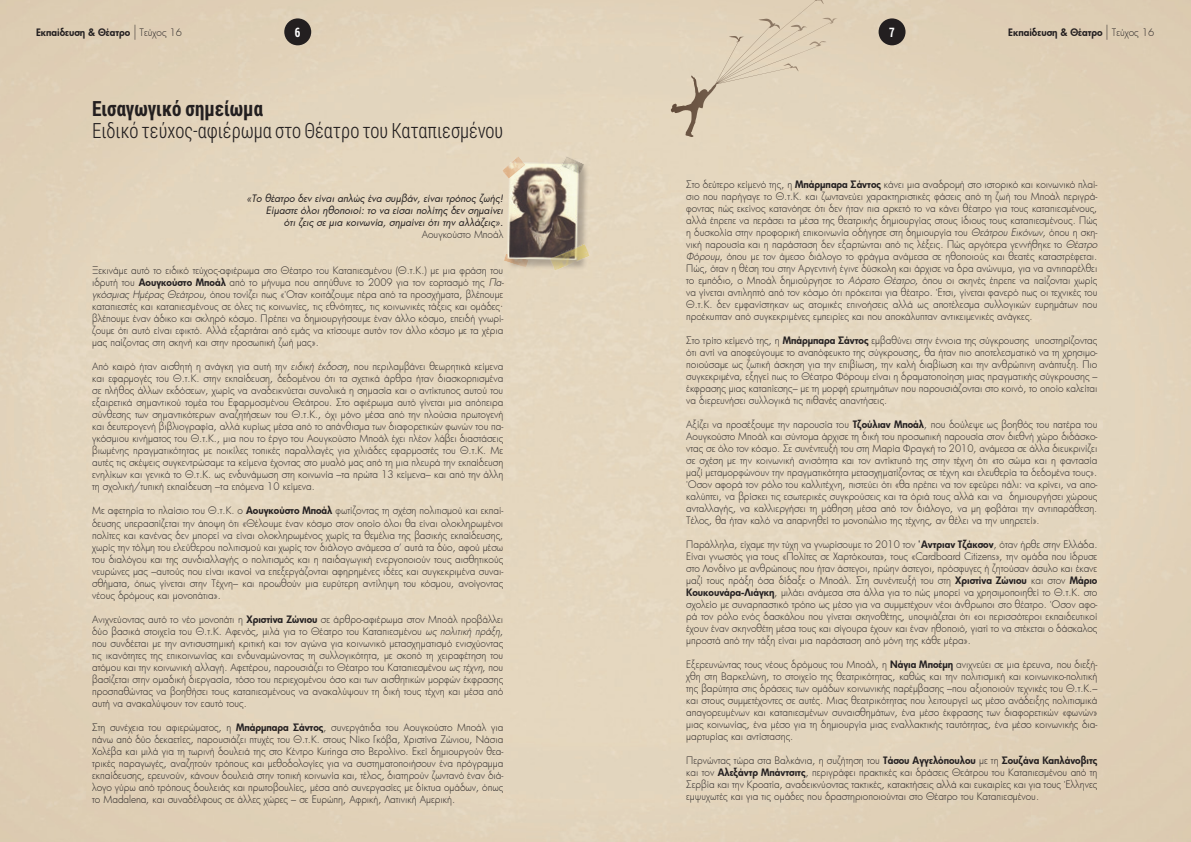
<style>
.page{position:relative;width:1191px;height:842px;background:#fff}
.page>*{position:absolute;margin:0;border:0;box-sizing:border-box;transform-origin:0 0}
.t1{font:300 21px "Roboto Condensed";color:#231f20;scale:.95 1}
.t2{font:700 21px "Roboto Condensed";color:#231f20;scale:.95 1}
.t3{font:700 13px "Roboto Condensed";color:#fff;scale:.9 1}
.t4{font:300 10px/12px "Futura";color:#231f20;text-align:justify}
.t5{font:italic 10px/12px "Futura";color:#231f20;text-align:right}
.t6{font:800 10px "Futura";color:#231f20}
.s1{font-weight:300;font-size:15px}
.s2{font-weight:300}
.s3{font-weight:800}
.s4{font-style:italic}
</style>
<div class="page">
<img style="left:0;top:0;width:1191px;height:842px">
<svg style="left:670px;top:0;width:167px;height:137px;background:#decfb7"></svg>
<img style="left:500px;top:249px;width:6px;height:19px">
<div style="left:506px;top:160px;width:83px;height:110px;background:#231f20;opacity:.28"></div>
<img style="left:505px;top:158px;width:76px;height:103px">
<img style="left:560px;top:155px;width:26px;height:23px">
<img style="left:497px;top:154px;width:28px;height:26px">
<img style="left:548px;top:242px;width:46px;height:31px">
<div style="left:284px;top:18px;width:27px;height:27px;background:#231f20;border-radius:50%"></div>
<div style="left:878px;top:18px;width:27px;height:27px;background:#231f20;border-radius:50%"></div>
<p class="t6" style="left:36px;top:26px;width:148px">Εκπαίδευση &amp; Θέατρο <span class="s1">|</span> <span class="s2">Τεύχος 16</span></p>
<h2 class="t3" style="left:295px;top:24px;width:8px">6</h2>
<h2 class="t3" style="left:889px;top:24px;width:8px">7</h2>
<p class="t6" style="left:1008px;top:26px;width:148px">Εκπαίδευση &amp; Θέατρο <span class="s1">|</span> <span class="s2">Τεύχος 16</span></p>
<h1 class="t2" style="left:92px;top:94px;width:181px">Εισαγωγικό σημείωμα</h1>
<h1 class="t1" style="left:92px;top:116px;width:434px">Ειδικό τεύχος-αφιέρωμα στο Θέατρο του Καταπιεσμένου</h1>
<p class="t5" style="left:246px;top:193px;width:258px">«Το θέατρο δεν είναι απλώς ένα συμβάν, είναι τρόπος ζωής!<br>Είμαστε όλοι ηθοποιοί: το να είσαι πολίτης δεν σημαίνει<br>ότι ζεις σε μια κοινωνία, σημαίνει ότι την αλλάζεις».</p>
<p class="t4" style="left:422px;top:229px;width:83px">Αουγκούστο Μποάλ</p>
<p class="t4" style="left:92px;top:265px;width:415px;text-align:left">Ξεκινάμε αυτό το ειδικό τεύχος-αφιέρωμα στο Θέατρο του Καταπιεσμένου (Θ.τ.Κ.) με μια φράση του ιδρυτή του <span class="s3">Αουγκούστο Μποάλ</span> από το μήνυμα που απηύθυνε το 2009 για τον εορτασμό της <span class="s4">Πα&shy;γκόσμιας Ημέρας Θεάτρου</span>, όπου τονίζει πως «Όταν κοιτάζουμε πέρα από τα προσχήματα, βλέπουμε καταπιεστές και καταπιεσμένους σε όλες τις κοινωνίες, τις εθνότητες, τις κοινωνικές τάξεις και ομάδες· βλέπουμε έναν άδικο και σκληρό κόσμο. Πρέπει να δημιουργήσουμε έναν άλλο κόσμο, επειδή γνωρί&shy;ζουμε ότι αυτό είναι εφικτό. Αλλά εξαρτάται από εμάς να κτίσουμε αυτόν τον άλλο κόσμο με τα χέρια μας παίζοντας στη σκηνή και στην προσωπική ζωή μας».</p>
<p class="t4" style="left:92px;top:361px;width:413px">Από καιρό ήταν αισθητή η ανάγκη για αυτή την <span class="s4">ειδική έκδοση</span>, που περιλαμβάνει θεωρητικά κείμενα και εφαρμογές του Θ.τ.Κ. στην εκπαίδευση, δεδομένου ότι τα σχετικά άρθρα ήταν διασκορπισμένα σε πλήθος άλλων εκδόσεων, χωρίς να αναδεικνύεται συνολικά η σημασία και ο αντίκτυπος αυτού του εξαιρετικά σημαντικού τομέα του Εφαρμοσμένου Θεάτρου. Στο αφιέρωμα αυτό γίνεται μια απόπειρα σύνθεσης των σημαντικότερων αναζητήσεων του Θ.τ.Κ., όχι μόνο μέσα από την πλούσια πρωτογενή και δευτερογενή βιβλιογραφία, αλλά κυρίως μέσα από το απάνθισμα των διαφορετικών φωνών του πα&shy;γκόσμιου κινήματος του Θ.τ.Κ., μια που το έργο του Αουγκούστο Μποάλ έχει πλέον λάβει διαστάσεις βιωμένης πραγματικότητας με ποικίλες τοπικές παραλλαγές για χιλιάδες εφαρμοστές του Θ.τ.Κ. Με αυτές τις σκέψεις συγκεντρώσαμε τα κείμενα έχοντας στο μυαλό μας από τη μια πλευρά την εκπαίδευση ενηλίκων και γενικά το Θ.τ.Κ. ως ενδυνάμωση στη κοινωνία –τα πρώτα 13 κείμενα– και από την άλλη τη σχολική/τυπική εκπαίδευση –τα επόμενα 10 κείμενα.</p>
<p class="t4" style="left:92px;top:505px;width:413px">Με αφετηρία το πλαίσιο του Θ.τ.Κ. ο <span class="s3">Αουγκούστο Μποάλ</span> φωτίζοντας τη σχέση πολιτισμού και εκπαί&shy;δευσης υπερασπίζεται την άποψη ότι «Θέλουμε έναν κόσμο στον οποίο όλοι θα είναι ολοκληρωμένοι πολίτες και κανένας δεν μπορεί να είναι ολοκληρωμένος χωρίς τα θεμέλια της βασικής εκπαίδευσης, χωρίς την τόλμη του ελεύθερου πολιτισμού και χωρίς τον διάλογο ανάμεσα σ’ αυτά τα δύο, αφού μέσω του διαλόγου και της συνδιαλλαγής ο πολιτισμός και η παιδαγωγική ενεργοποιούν τους αισθητικούς νευρώνες μας –αυτούς που είναι ικανοί να επεξεργάζονται αφηρημένες ιδέες και συγκεκριμένα συναι&shy;σθήματα, όπως γίνεται στην Τέχνη– και προωθούν μια ευρύτερη αντίληψη του κόσμου, ανοίγοντας νέους δρόμους και μονοπάτια».</p>
<p class="t4" style="left:92px;top:613px;width:413px">Ανιχνεύοντας αυτό το νέο μονοπάτι η <span class="s3">Χριστίνα Ζώνιου</span> σε άρθρο-αφιέρωμα στον Μποάλ προβάλλει δύο βασικά στοιχεία του Θ.τ.Κ. Αφενός, μιλά για το Θέατρο του Καταπιεσμένου <span class="s4">ως πολιτική πράξη</span>, που συνδέεται με την αντισυστημική κριτική και τον αγώνα για κοινωνικό μετασχηματισμό ενισχύοντας τις ικανότητες της επικοινωνίας και ενδυναμώνοντας τη συλλογικότητα, με σκοπό τη χειραφέτηση του ατόμου και την κοινωνική αλλαγή. Αφετέρου, παρουσιάζει το Θέατρο του Καταπιεσμένου <span class="s4">ως τέχνη</span>, που βασίζεται στην ομαδική διεργασία, τόσο του περιεχομένου όσο και των αισθητικών μορφών έκφρασης προσπαθώντας να βοηθήσει τους καταπιεσμένους να ανακαλύψουν τη δική τους τέχνη και μέσα από αυτή να ανακαλύψουν τον εαυτό τους.</p>
<p class="t4" style="left:92px;top:721px;width:413px">Στη συνέχεια του αφιερώματος, η <span class="s3">Μπάρμπαρα Σάντος</span>, συνεργάτιδα του Αoυγκούστο Μποάλ για πάνω από δύο δεκαετίες, παρουσιάζει πτυχές του Θ.τ.Κ. στους Νίκο Γκόβα, Χριστίνα Ζώνιου, Νάσια Χολέβα και μιλά για τη τωρινή δουλειά της στο Κέντρο Kuringa στο Βερολίνο. Εκεί δημιουργούν θεα&shy;τρικές παραγωγές, αναζητούν τρόπους και μεθοδολογίες για να συστηματοποιήσουν ένα πρόγραμμα εκπαίδευσης, ερευνούν, κάνουν δουλειά στην τοπική κοινωνία και, τέλος, διατηρούν ζωντανό έναν διά&shy;λογο γύρω από τρόπους δουλειάς και πρωτοβουλίες, μέσα από συνεργασίες με δίκτυα ομάδων, όπως το Madalena, και συναδέλφους σε άλλες χώρες – σε Ευρώπη, Αφρική, Λατινική Αμερική.</p>
<p class="t4" style="left:686px;top:178px;width:415px;text-align:left">Στο δεύτερο κείμενό της, η <span class="s3">Μπάρμπαρα Σάντος</span> κάνει μια αναδρομή στο ιστορικό και κοινωνικό πλαί&shy;σιο που παρήγαγε το Θ.τ.Κ. και ζωντανεύει χαρακτηριστικές φάσεις από τη ζωή του Μποάλ περιγρά&shy;φοντας πώς εκείνος κατανόησε ότι δεν ήταν πια αρκετό το να κάνει θέατρο για τους καταπιεσμένους, αλλά έπρεπε να περάσει τα μέσα της θεατρικής δημιουργίας στους ίδιους τους καταπιεσμένους. Πώς η δυσκολία στην προφορική επικοινωνία οδήγησε στη δημιουργία του <span class="s4">Θεάτρου Εικόνων</span>, όπου η σκη&shy;νική παρουσία και η παράσταση δεν εξαρτώνται από τις λέξεις. Πώς αργότερα γεννήθηκε το <span class="s4">Θέατρο Φόρουμ</span>, όπου με τον άμεσο διάλογο το φράγμα ανάμεσα σε ηθοποιούς και θεατές καταστρέφεται.<br>Πώς, όταν η θέση του στην Αργεντινή έγινε δύσκολη και άρχισε να δρα ανώνυμα, για να αντιπαρέλθει το εμπόδιο, ο Μποάλ δημιούργησε το <span class="s4">Αόρατο Θέατρο</span>, όπου οι σκηνές έπρεπε να παίζονται χωρίς να γίνεται αντιληπτό από τον κόσμο ότι πρόκειται για θέατρο. Έτσι, γίνεται φανερό πως οι τεχνικές του Θ.τ.Κ. δεν εμφανίστηκαν ως ατομικές επινοήσεις αλλά ως αποτέλεσμα συλλογικών ευρημάτων που προέκυπταν από συγκεκριμένες εμπειρίες και που αποκάλυπταν αντικειμενικές ανάγκες.</p>
<p class="t4" style="left:686px;top:334px;width:413px">Στο τρίτο κείμενό της, η <span class="s3">Μπάρμπαρα Σάντος</span> εμβαθύνει στην έννοια της σύγκρουσης υποστηρίζοντας ότι αντί να αποφεύγουμε το αναπόφευκτο της σύγκρουσης, θα ήταν πιο αποτελεσματικό να τη χρησιμο&shy;ποιούσαμε ως ζωτική άσκηση για την επιβίωση, την καλή διαβίωση και την ανθρώπινη ανάπτυξη. Πιο συγκεκριμένα, εξηγεί πως το Θέατρο Φόρουμ είναι η δραματοποίηση μιας πραγματικής σύγκρουσης – έκφρασης μιας καταπίεσης– με τη μορφή ερωτημάτων που παρουσιάζονται στο κοινό, το οποίο καλείται να διερευνήσει συλλογικά τις πιθανές απαντήσεις.</p>
<p class="t4" style="left:686px;top:418px;width:413px">Αξίζει να προσέξουμε την παρουσία του <span class="s3">Τζούλιαν Μποάλ</span>, που δούλεψε ως βοηθός του πατέρα του Αουγκούστο Μποάλ και σύντομα άρχισε τη δική του προσωπική παρουσία στον διεθνή χώρο διδάσκο&shy;ντας σε όλο τον κόσμο. Σε συνέντευξή του στη Μαρία Φραγκή το 2010, ανάμεσα σε άλλα διευκρινίζει σε σχέση με την κοινωνική ανισότητα και τον αντίκτυπό της στην τέχνη ότι «το σώμα και η φαντασία μαζί μεταμορφώνουν την πραγματικότητα μετασχηματίζοντας σε τέχνη και ελευθερία τα δεδομένα τους».<br>Όσον αφορά τον ρόλο του καλλιτέχνη, πιστεύει ότι «θα πρέπει να τον εφεύρει πάλι: να κρίνει, να απο&shy;καλύπτει, να βρίσκει τις εσωτερικές συγκρούσεις και τα όριά τους αλλά και να δημιουργήσει χώρους ανταλλαγής, να καλλιεργήσει τη μάθηση μέσα από τον διάλογο, να μη φοβάται την αντιπαράθεση.<br>Τέλος, θα ήταν καλό να απαρνηθεί το μονοπώλιο της τέχνης, αν θέλει να την υπηρετεί».</p>
<p class="t4" style="left:686px;top:538px;width:413px">Παράλληλα, είχαμε την τύχη να γνωρίσουμε το 2010 τον <span class="s3">Άντριαν Τζάκσον</span>, όταν ήρθε στην Ελλάδα.<br>Είναι γνωστός για τους «Πολίτες σε Χαρτόκουτα», τους «Cardboard Citizens», την ομάδα που ίδρυσε στο Λονδίνο με ανθρώπους που ήταν άστεγοι, πρώην άστεγοι, πρόσφυγες ή ζητούσαν άσυλο και έκανε μαζί τους πράξη όσα δίδαξε ο Μποάλ. Στη συνέντευξή του στη <span class="s3">Χριστίνα Ζώνιου</span> και στον <span class="s3">Μάριο Κουκουνάρα-Λιάγκη</span>, μιλάει ανάμεσα στα άλλα για το πώς μπορεί να χρησιμοποιηθεί το Θ.τ.Κ. στο σχολείο με συναρπαστικό τρόπο ως μέσο για να συμμετέχουν νέοι άνθρωποι στο θέατρο. Όσον αφο&shy;ρά τον ρόλο ενός δασκάλου που γίνεται σκηνοθέτης, υποψιάζεται ότι «οι περισσότεροι εκπαιδευτικοί έχουν έναν σκηνοθέτη μέσα τους και σίγουρα έχουν και έναν ηθοποιό, γιατί το να στέκεται ο δάσκαλος μπροστά από την τάξη είναι μια παράσταση από μόνη της κάθε μέρα».</p>
<p class="t4" style="left:686px;top:658px;width:413px">Εξερευνώντας τους νέους δρόμους του Μποάλ, η <span class="s3">Νάγια Μποέμη</span> ανιχνεύει σε μια έρευνα, που διεξή&shy;χθη στη Βαρκελώνη, το στοιχείο της θεατρικότητας, καθώς και την πολιτισμική και κοινωνικο-πολιτική της βαρύτητα στις δράσεις των ομάδων κοινωνικής παρέμβασης –που αξιοποιούν τεχνικές του Θ.τ.Κ.– και στους συμμετέχοντες σε αυτές. Μιας θεατρικότητας που λειτουργεί ως μέσο ανάδειξης πολιτισμικά απαγορευμένων και καταπιεσμένων συναισθημάτων, ένα μέσο έκφρασης των διαφορετικών «φωνών» μιας κοινωνίας, ένα μέσο για τη δημιουργία μιας εναλλακτικής ταυτότητας, ένα μέσο κοινωνικής δια&shy;μαρτυρίας και αντίστασης.</p>
<p class="t4" style="left:686px;top:754px;width:413px">Περνώντας τώρα στα Βαλκάνια, η συζήτηση του <span class="s3">Τάσου Αγγελόπουλου</span> με τη <span class="s3">Σουζάνα Καπλάνοβιτς </span>και τον <span class="s3">Αλεξάντρ Μπάντσιτς</span>, περιγράφει πρακτικές και δράσεις Θεάτρου του Καταπιεσμένου από τη Σερβία και την Κροατία, αναδεικνύοντας τακτικές, κατακτήσεις αλλά και ευκαιρίες και για τους Έλληνες εμψυχωτές και για τις ομάδες που δραστηριοποιούνται στο Θέατρο του Καταπιεσμένου.</p>
</div>
